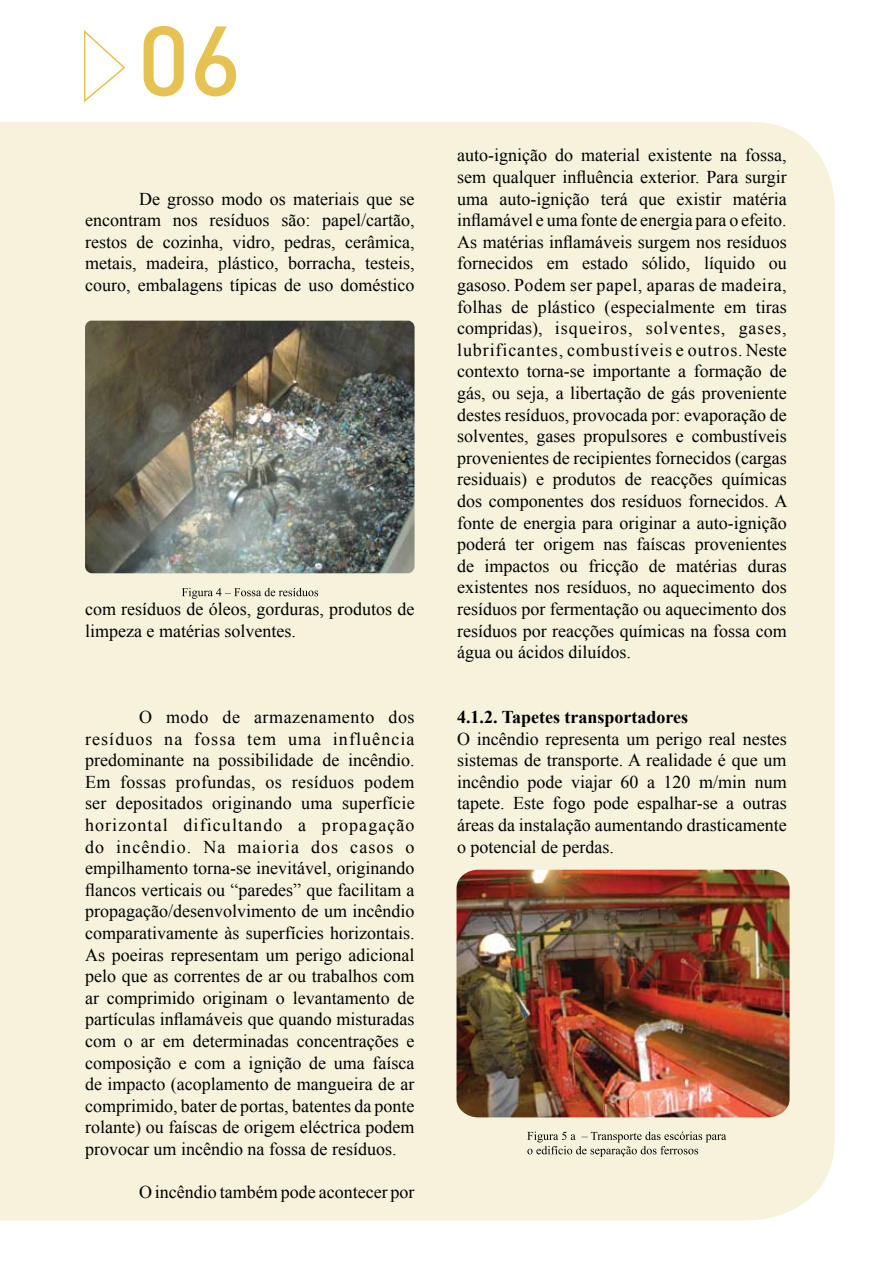
<style>
.page{position:relative;width:893px;height:1263px;background:#fff}
.page>*{position:absolute;margin:0;border:0;box-sizing:border-box;transform-origin:0 0}
.t1{font:500 97.5px "DIN";color:#e6c252}
.t2{font:18px/21.6px "Times New Roman";color:#000;text-align:justify}
.t3{font:700 18px "Times New Roman";color:#000}
</style>
<div class="page">
<div style="left:0;top:122px;width:835px;height:1098px;background:#f6f2dc"></div>
<img style="left:85px;top:321px;width:330px;height:252px">
<img style="left:457px;top:870px;width:332px;height:247px">
<svg style="left:182px;top:588px;width:136px;height:11px"></svg>
<svg style="left:527px;top:1131px;width:199px;height:26px;background:#d4d0bd"></svg>
<svg style="left:84px;top:30px;width:41px;height:72px"></svg>
<h1 class="t1" style="left:138px;top:-2px;width:105px">06</h1>
<p class="t2" style="left:85px;top:187px;width:331px;text-indent:54px">De grosso modo os materiais que se encontram nos resíduos são: papel/cartão, restos de cozinha, vidro, pedras, cerâmica, metais, madeira, plástico, borracha, testeis, couro, embalagens típicas de uso doméstico</p>
<p class="t2" style="left:85px;top:598px;width:331px">com resíduos de óleos, gorduras, produtos de limpeza e matérias solventes.</p>
<p class="t2" style="left:85px;top:706px;width:331px;text-indent:54px">O modo de armazenamento dos resíduos na fossa tem uma influência predominante na possibilidade de incêndio.<br>Em fossas profundas, os resíduos podem ser depositados originando uma superfície horizontal dificultando a propagação do incêndio. Na maioria dos casos o empilhamento torna-se inevitável, originando flancos verticais ou “paredes” que facilitam a propagação/desenvolvimento de um incêndio comparativamente às superfícies horizontais.<br>As poeiras representam um perigo adicional pelo que as correntes de ar ou trabalhos com ar comprimido originam o levantamento de partículas inflamáveis que quando misturadas com o ar em determinadas concentrações e composição e com a ignição de uma faísca de impacto (acoplamento de mangueira de ar comprimido, bater de portas, batentes da ponte rolante) ou faíscas de origem eléctrica podem provocar um incêndio na fossa de resíduos.</p>
<p class="t2" style="left:139px;top:1181px;width:277px">O incêndio também pode acontecer por</p>
<p class="t2" style="left:457px;top:144px;width:332px">auto-ignição do material existente na fossa, sem qualquer influência exterior. Para surgir uma auto-ignição terá que existir matéria inflamável e uma fonte de energia para o efeito.<br>As matérias inflamáveis surgem nos resíduos fornecidos em estado sólido, líquido ou gasoso. Podem ser papel, aparas de madeira, folhas de plástico (especialmente em tiras compridas), isqueiros, solventes, gases, lubrificantes, combustíveis e outros. Neste contexto torna-se importante a formação de gás, ou seja, a libertação de gás proveniente destes resíduos, provocada por: evaporação de solventes, gases propulsores e combustíveis provenientes de recipientes fornecidos (cargas residuais) e produtos de reacções químicas dos componentes dos resíduos fornecidos. A fonte de energia para originar a auto-ignição poderá ter origem nas faíscas provenientes de impactos ou fricção de matérias duras existentes nos resíduos, no aquecimento dos resíduos por fermentação ou aquecimento dos resíduos por reacções químicas na fossa com água ou ácidos diluídos.</p>
<p class="t3" style="left:457px;top:704px;width:233px">4.1.2. Tapetes transportadores</p>
<p class="t2" style="left:457px;top:727px;width:331px">O incêndio representa um perigo real nestes sistemas de transporte. A realidade é que um incêndio pode viajar 60 a 120 m/min num tapete. Este fogo pode espalhar-se a outras áreas da instalação aumentando drasticamente o potencial de perdas.</p>
</div>
